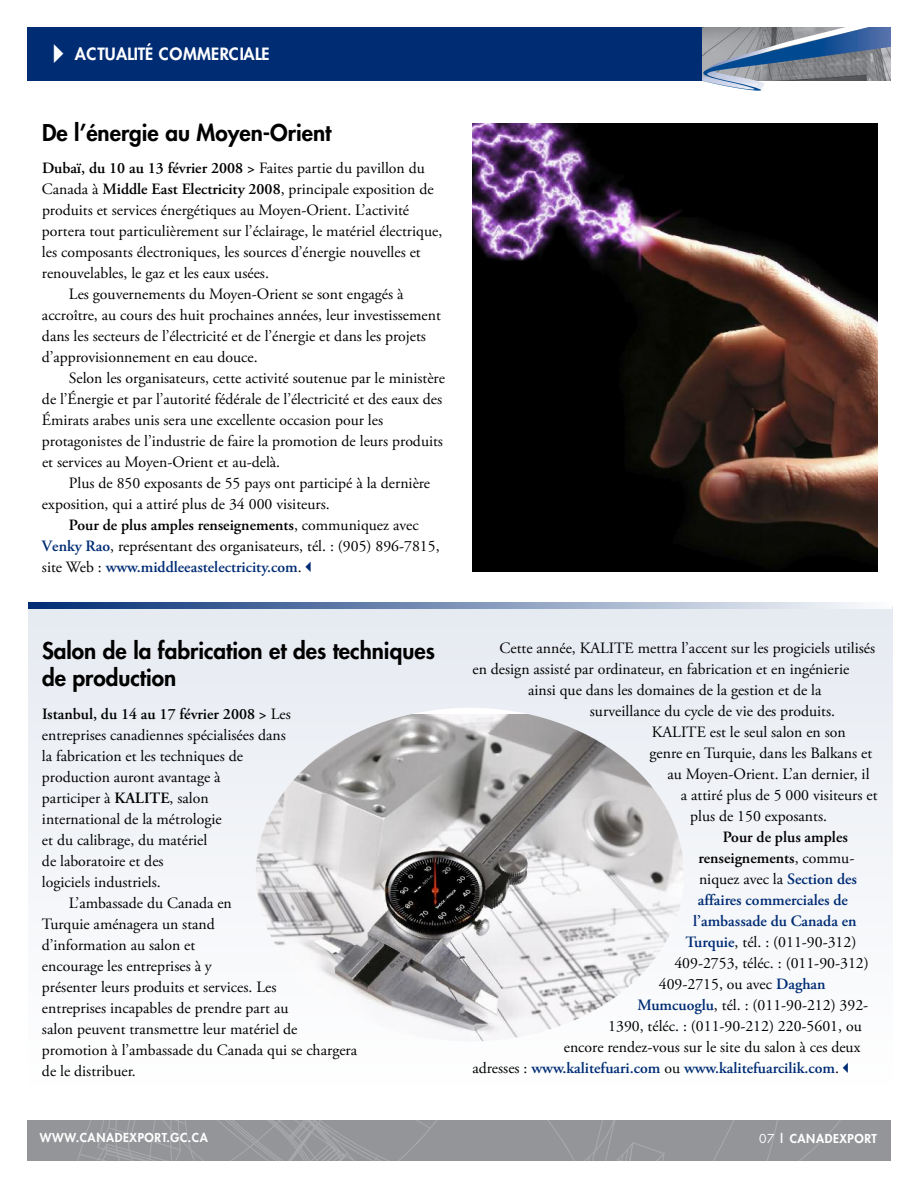
<style>
.page{position:relative;width:918px;height:1188px;background:#fff}
.page>*{position:absolute;margin:0;border:0;box-sizing:border-box;transform-origin:0 0}
.t1{font:800 22.5px/27px "Futura";color:#000}
.t2{font:800 16.5px "Futura LT";letter-spacing:.015em;color:#fff}
.t3{font:15.75px "Adobe Garamond Pro";color:#000}
.t4{font:600 15.75px "Adobe Garamond Pro";color:#000}
.t5{font:600 15.75px "Adobe Garamond Pro";color:#002c74}
.t6{font:800 12px "Futura";letter-spacing:.05em;color:#fff}
.s1{font-weight:400}
.s2{font-weight:600}
.s3{font-weight:600;color:#002c74}
.s4{font-weight:400;color:#000}
.s5{font-family:"Futura LT";font-weight:400}
</style>
<div class="page">
<div style="left:27px;top:27px;width:864px;height:54px;background:#002c74"></div>
<svg style="left:702px;top:27px;width:189px;height:64px;background:#8997aa"></svg>
<svg style="left:29px;top:1120px;width:862px;height:41px;background:#949699"></svg>
<div style="left:28px;top:606px;width:865px;height:488px;background:linear-gradient(to right,#f1f3f7,#f1f3f7)"></div>
<svg style="left:29px;top:602px;width:863px;height:7px;background:#7e94b8"></svg>
<img style="left:472px;top:123px;width:406px;height:449px">
<img style="left:256px;top:715px;width:428px;height:326px">
<svg style="left:843px;top:1062px;width:5px;height:11px"></svg>
<p class="t2" style="left:75px;top:48px;width:196px">ACTUALITÉ COMMERCIALE</p>
<h1 class="t1" style="left:42px;top:121px;width:291px">De l’énergie au Moyen-Orient</h1>
<p class="t4" style="left:42px;top:162px;width:384px">Dubaï, du 10 au 13 février 2008 &gt; <span class="s1">Faites partie du pavillon du</span></p>
<p class="t3" style="left:42px;top:183px;width:393px">Canada à <span class="s2">Middle East Electricity 2008</span>, principale exposition de</p>
<p class="t3" style="left:42px;top:204px;width:369px">produits et services énergétiques au Moyen-Orient. L’activité</p>
<p class="t3" style="left:42px;top:225px;width:402px">portera tout particulièrement sur l’éclairage, le matériel électrique,</p>
<p class="t3" style="left:42px;top:246px;width:380px">les composants électroniques, les sources d’énergie nouvelles et</p>
<p class="t3" style="left:42px;top:267px;width:228px">renouvelables, le gaz et les eaux usées.</p>
<p class="t3" style="left:69px;top:288px;width:336px">Les gouvernements du Moyen-Orient se sont engagés à</p>
<p class="t3" style="left:42px;top:309px;width:400px">accroître, au cours des huit prochaines années, leur investissement</p>
<p class="t3" style="left:42px;top:330px;width:386px">dans les secteurs de l’électricité et de l’énergie et dans les projets</p>
<p class="t3" style="left:42px;top:351px;width:217px">d’approvisionnement en eau douce.</p>
<p class="t3" style="left:69px;top:372px;width:377px">Selon les organisateurs, cette activité soutenue par le ministère</p>
<p class="t3" style="left:42px;top:393px;width:402px">de l’Énergie et par l’autorité fédérale de l’électricité et des eaux des</p>
<p class="t3" style="left:42px;top:414px;width:343px">Émirats arabes unis sera une excellente occasion pour les</p>
<p class="t3" style="left:42px;top:435px;width:403px">protagonistes de l’industrie de faire la promotion de leurs produits</p>
<p class="t3" style="left:42px;top:456px;width:240px">et services au Moyen-Orient et au-delà.</p>
<p class="t3" style="left:69px;top:477px;width:363px">Plus de 850 exposants de 55 pays ont participé à la dernière</p>
<p class="t3" style="left:42px;top:498px;width:289px">exposition, qui a attiré plus de 34 000 visiteurs.</p>
<p class="t4" style="left:69px;top:519px;width:351px">Pour de plus amples renseignements<span class="s1">, communiquez avec</span></p>
<p class="t3" style="left:42px;top:540px;width:399px"><span class="s3">Venky Rao</span>, représentant des organisateurs, tél. : (905) 896-7815,</p>
<p class="t5" style="left:42px;top:561px;width:261px"><span class="s4">site Web :</span> www.middleeastelectricity.com<span class="s4">.</span></p>
<h1 class="t1" style="left:42px;top:639px;width:394px">Salon de la fabrication et des techniques de production</h1>
<p class="t4" style="left:42px;top:707px;width:250px">Istanbul, du 14 au 17 février 2008 &gt; <span class="s1">Les</span></p>
<p class="t3" style="left:42px;top:728px;width:245px">entreprises canadiennes spécialisées dans</p>
<p class="t3" style="left:42px;top:749px;width:203px">la fabrication et les techniques de</p>
<p class="t3" style="left:42px;top:770px;width:180px">production auront avantage à</p>
<p class="t3" style="left:42px;top:791px;width:168px">participer à <span class="s2">KALITE</span>, salon</p>
<p class="t3" style="left:42px;top:812px;width:181px">international de la métrologie</p>
<p class="t3" style="left:42px;top:833px;width:167px">et du calibrage, du matériel</p>
<p class="t3" style="left:42px;top:854px;width:123px">de laboratoire et des</p>
<p class="t3" style="left:42px;top:875px;width:120px">logiciels industriels.</p>
<p class="t3" style="left:69px;top:896px;width:164px">L’ambassade du Canada en</p>
<p class="t3" style="left:42px;top:917px;width:174px">Turquie aménagera un stand</p>
<p class="t3" style="left:42px;top:938px;width:155px">d’information au salon et</p>
<p class="t3" style="left:42px;top:959px;width:171px">encourage les entreprises à y</p>
<p class="t3" style="left:42px;top:980px;width:236px">présenter leurs produits et services. Les</p>
<p class="t3" style="left:42px;top:1001px;width:248px">entreprises incapables de prendre part au</p>
<p class="t3" style="left:42px;top:1022px;width:257px">salon peuvent transmettre leur matériel de</p>
<p class="t3" style="left:42px;top:1043px;width:317px">promotion à l’ambassade du Canada qui se chargera</p>
<p class="t3" style="left:42px;top:1064px;width:95px">de le distribuer.</p>
<p class="t3" style="left:499px;top:641px;width:377px">Cette année, KALITE mettra l’accent sur les progiciels utilisés</p>
<p class="t3" style="left:472px;top:662px;width:378px">en design assisté par ordinateur, en fabrication et en ingénierie</p>
<p class="t3" style="left:528px;top:683px;width:295px">ainsi que dans les domaines de la gestion et de la</p>
<p class="t3" style="left:590px;top:704px;width:247px">surveillance du cycle de vie des produits.</p>
<p class="t3" style="left:652px;top:725px;width:196px">KALITE est le seul salon en son</p>
<p class="t3" style="left:650px;top:746px;width:224px">genre en Turquie, dans les Balkans et</p>
<p class="t3" style="left:667px;top:767px;width:204px">au Moyen-Orient. L’an dernier, il</p>
<p class="t3" style="left:681px;top:788px;width:198px">a attiré plus de 5 000 visiteurs et</p>
<p class="t3" style="left:690px;top:809px;width:138px">plus de 150 exposants.</p>
<p class="t4" style="left:723px;top:830px;width:127px">Pour de plus amples</p>
<p class="t4" style="left:699px;top:851px;width:157px">renseignements<span class="s1">, commu-</span></p>
<p class="t3" style="left:699px;top:872px;width:160px">niquez avec la <span class="s3">Section des</span></p>
<p class="t5" style="left:698px;top:893px;width:152px">affaires commerciales de</p>
<p class="t5" style="left:693px;top:914px;width:165px">l’ambassade du Canada en</p>
<p class="t3" style="left:686px;top:935px;width:172px"><span class="s3">Turquie</span>, tél. : (011-90-312)</p>
<p class="t3" style="left:674px;top:956px;width:196px">409-2753, téléc. : (011-90-312)</p>
<p class="t3" style="left:659px;top:977px;width:168px">409-2715, ou avec <span class="s3">Daghan</span></p>
<p class="t3" style="left:638px;top:998px;width:232px"><span class="s3">Mumcuoglu</span>, tél. : (011-90-212) 392-</p>
<p class="t3" style="left:608px;top:1019px;width:255px">1390, téléc. : (011-90-212) 220-5601, ou</p>
<p class="t3" style="left:564px;top:1040px;width:298px">encore rendez-vous sur le site du salon à ces deux</p>
<p class="t5" style="left:472px;top:1061px;width:368px"><span class="s4">adresses :</span> www.kalitefuari.com <span class="s4">ou</span> www.kalitefuarcilik.com<span class="s4">.</span></p>
<p class="t6" style="left:40px;top:1132px;width:170px">WWW.CANADEXPORT.GC.CA</p>
<p class="t6" style="left:759px;top:1133px;width:119px"><span class="s5">07</span> | CANADEXPORT</p>
</div>
